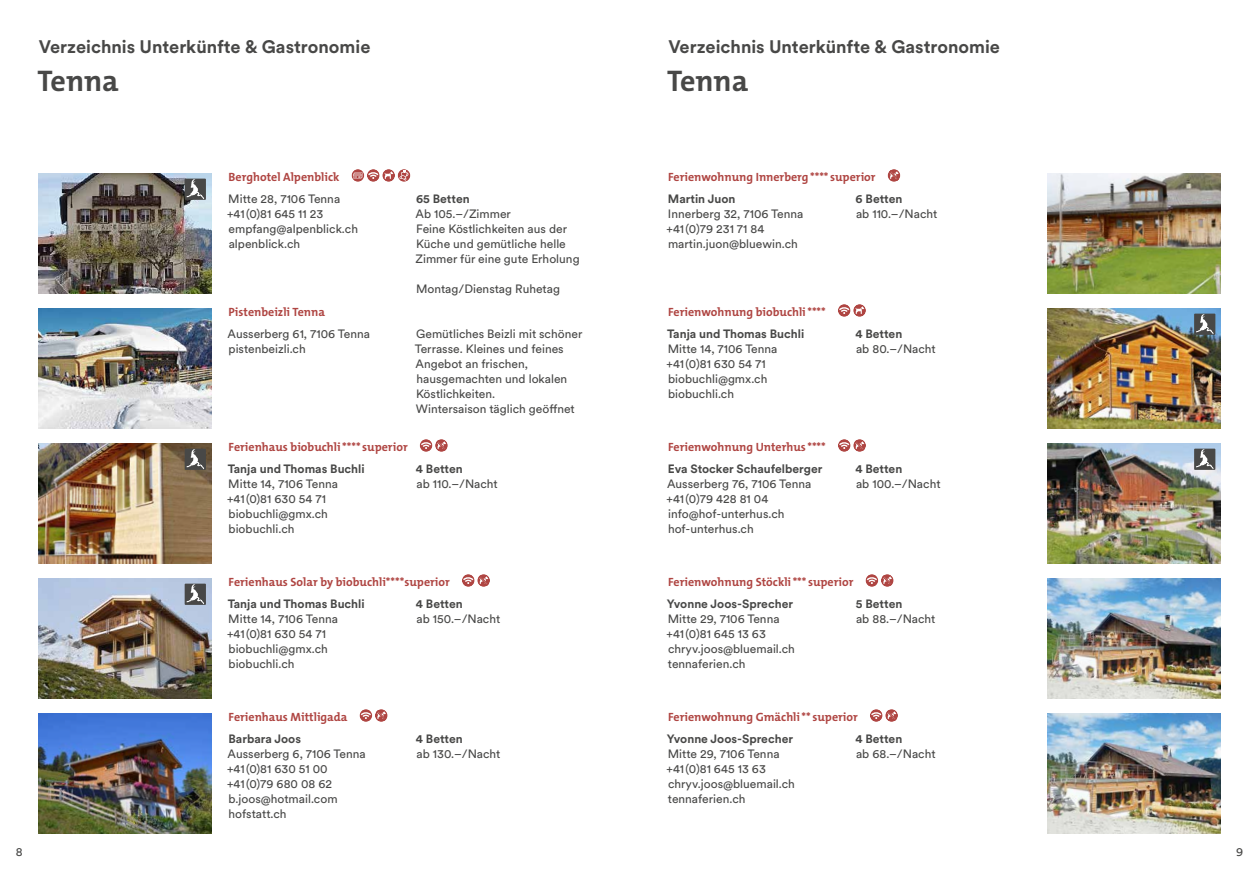
<style>
.page{position:relative;width:1259px;height:893px;background:#fff}
.page>*{position:absolute;margin:0;border:0;box-sizing:border-box;transform-origin:0 0}
.t1{font:700 30px "The Mix B W7";color:#484847}
.t2{font:700 18px "Circular XX";color:#484847}
.t3{font:12px/15px "Circular XX";color:#484847}
.t4{font:700 12px "The Mix B W7";color:#af4542}
.t5{font:700 12px "Circular XX";color:#484847}
</style>
<div class="page">
<img style="left:38px;top:713px;width:173px;height:120px">
<svg style="left:359px;top:709px;width:13px;height:13px"></svg>
<svg style="left:375px;top:709px;width:13px;height:13px"></svg>
<svg style="left:361px;top:710px;width:25px;height:11px"></svg>
<img style="left:38px;top:308px;width:173px;height:120px">
<img style="left:1047px;top:173px;width:173px;height:120px">
<svg style="left:887px;top:169px;width:13px;height:13px"></svg>
<svg style="left:889px;top:170px;width:9px;height:11px"></svg>
<img style="left:1047px;top:443px;width:173px;height:120px">
<svg style="left:838px;top:439px;width:12px;height:13px"></svg>
<svg style="left:839px;top:441px;width:10px;height:8px"></svg>
<svg style="left:853px;top:439px;width:13px;height:13px"></svg>
<svg style="left:855px;top:440px;width:9px;height:11px"></svg>
<svg style="left:1194px;top:449px;width:21px;height:21px"></svg>
<svg style="left:1195px;top:449px;width:19px;height:21px"></svg>
<img style="left:38px;top:173px;width:173px;height:120px">
<svg style="left:351px;top:169px;width:13px;height:13px"></svg>
<svg style="left:353px;top:172px;width:9px;height:7px"></svg>
<svg style="left:367px;top:169px;width:13px;height:13px"></svg>
<svg style="left:368px;top:171px;width:10px;height:8px"></svg>
<svg style="left:382px;top:169px;width:13px;height:13px"></svg>
<svg style="left:384px;top:171px;width:9px;height:8px"></svg>
<svg style="left:398px;top:169px;width:12px;height:13px"></svg>
<svg style="left:399px;top:170px;width:9px;height:11px"></svg>
<div style="left:185px;top:179px;width:21px;height:21px;background:#484847"></div>
<svg style="left:186px;top:179px;width:19px;height:21px"></svg>
<img style="left:38px;top:443px;width:173px;height:120px">
<svg style="left:420px;top:439px;width:12px;height:13px"></svg>
<svg style="left:421px;top:441px;width:10px;height:8px"></svg>
<svg style="left:435px;top:439px;width:13px;height:13px"></svg>
<svg style="left:437px;top:440px;width:9px;height:11px"></svg>
<div style="left:185px;top:449px;width:21px;height:21px;background:#484847"></div>
<svg style="left:186px;top:449px;width:18px;height:21px"></svg>
<img style="left:1047px;top:308px;width:173px;height:120px">
<svg style="left:838px;top:304px;width:12px;height:13px"></svg>
<svg style="left:839px;top:306px;width:10px;height:8px"></svg>
<svg style="left:853px;top:304px;width:13px;height:13px"></svg>
<svg style="left:855px;top:306px;width:9px;height:8px"></svg>
<svg style="left:1194px;top:314px;width:21px;height:21px"></svg>
<svg style="left:1195px;top:314px;width:19px;height:21px"></svg>
<img style="left:1047px;top:578px;width:173px;height:120px">
<svg style="left:865px;top:574px;width:13px;height:13px"></svg>
<svg style="left:881px;top:574px;width:12px;height:13px"></svg>
<svg style="left:866px;top:575px;width:26px;height:11px"></svg>
<img style="left:1047px;top:713px;width:173px;height:120px">
<svg style="left:870px;top:709px;width:12px;height:13px"></svg>
<svg style="left:871px;top:711px;width:10px;height:8px"></svg>
<svg style="left:885px;top:709px;width:13px;height:13px"></svg>
<svg style="left:887px;top:710px;width:9px;height:11px"></svg>
<img style="left:38px;top:578px;width:173px;height:120px">
<svg style="left:462px;top:574px;width:12px;height:13px"></svg>
<svg style="left:463px;top:576px;width:10px;height:8px"></svg>
<svg style="left:477px;top:574px;width:13px;height:13px"></svg>
<svg style="left:479px;top:575px;width:9px;height:11px"></svg>
<div style="left:185px;top:584px;width:21px;height:21px;background:#484847"></div>
<svg style="left:186px;top:584px;width:18px;height:21px"></svg>
<h2 class="t2" style="left:39px;top:35px;width:333px">Verzeichnis Unterkünfte &amp; Gastronomie</h2>
<h1 class="t1" style="left:38px;top:61px;width:83px">Tenna</h1>
<p class="t4" style="left:229px;top:169px;width:112px">Berghotel Alpenblick</p>
<p class="t3" style="left:227px;top:191px;width:132px">Mitte 28, 7106 Tenna +41(0)81 645 11 23 empfang@alpenblick.ch alpenblick.ch</p>
<p class="t5" style="left:416px;top:191px;width:55px">65 Betten</p>
<p class="t3" style="left:415px;top:206px;width:166px">Ab 105.–/Zimmer<br>Feine Köstlichkeiten aus der<br>Küche und gemütliche helle<br>Zimmer für eine gute Erholung</p>
<p class="t3" style="left:416px;top:281px;width:145px">Montag/Dienstag Ruhetag</p>
<p class="t4" style="left:229px;top:304px;width:98px">Pistenbeizli Tenna</p>
<p class="t3" style="left:228px;top:326px;width:144px">Ausserberg 61, 7106 Tenna pistenbeizli.ch</p>
<p class="t3" style="left:415px;top:326px;width:169px">Gemütliches Beizli mit schöner<br>Terrasse. Kleines und feines<br>Angebot an frischen, hausgemachten und lokalen<br>Köstlichkeiten.<br>Wintersaison täglich geöffnet</p>
<p class="t4" style="left:229px;top:439px;width:181px">Ferienhaus biobuchli**** superior</p>
<p class="t5" style="left:228px;top:461px;width:139px">Tanja und Thomas Buchli</p>
<p class="t3" style="left:227px;top:476px;width:112px">Mitte 14, 7106 Tenna +41(0)81 630 54 71 biobuchli@gmx.ch biobuchli.ch</p>
<p class="t5" style="left:416px;top:461px;width:49px">4 Betten</p>
<p class="t3" style="left:416px;top:476px;width:83px">ab 110.–/Nacht</p>
<p class="t4" style="left:229px;top:574px;width:223px">Ferienhaus Solar by biobuchli****superior</p>
<p class="t5" style="left:228px;top:596px;width:139px">Tanja und Thomas Buchli</p>
<p class="t3" style="left:227px;top:611px;width:112px">Mitte 14, 7106 Tenna +41(0)81 630 54 71 biobuchli@gmx.ch biobuchli.ch</p>
<p class="t5" style="left:416px;top:596px;width:49px">4 Betten</p>
<p class="t3" style="left:416px;top:611px;width:85px">ab 150.–/Nacht</p>
<p class="t4" style="left:229px;top:709px;width:120px">Ferienhaus Mittligada</p>
<p class="t5" style="left:228px;top:731px;width:74px">Barbara Joos</p>
<p class="t3" style="left:227px;top:746px;width:140px">Ausserberg 6, 7106 Tenna +41(0)81 630 51 00 +41(0)79 680 08 62 b.joos@hotmail.com hofstatt.ch</p>
<p class="t5" style="left:416px;top:731px;width:49px">4 Betten</p>
<p class="t3" style="left:416px;top:746px;width:85px">ab 130.–/Nacht</p>
<h2 class="t2" style="left:668px;top:35px;width:333px">Verzeichnis Unterkünfte &amp; Gastronomie</h2>
<h1 class="t1" style="left:667px;top:61px;width:83px">Tenna</h1>
<p class="t4" style="left:668px;top:169px;width:209px">Ferienwohnung Innerberg**** superior</p>
<p class="t5" style="left:668px;top:191px;width:69px">Martin Juon</p>
<p class="t3" style="left:666px;top:206px;width:138px">Innerberg 32, 7106 Tenna +41(0)79 231 71 84 martin.juon@bluewin.ch</p>
<p class="t5" style="left:855px;top:191px;width:48px">6 Betten</p>
<p class="t3" style="left:856px;top:206px;width:83px">ab 110.–/Nacht</p>
<p class="t4" style="left:668px;top:304px;width:159px">Ferienwohnung biobuchli****</p>
<p class="t5" style="left:667px;top:326px;width:139px">Tanja und Thomas Buchli</p>
<p class="t3" style="left:666px;top:341px;width:112px">Mitte 14, 7106 Tenna +41(0)81 630 54 71 biobuchli@gmx.ch biobuchli.ch</p>
<p class="t4" style="left:668px;top:439px;width:159px">Ferienwohnung Unterhus ****</p>
<p class="t5" style="left:668px;top:461px;width:156px">Eva Stocker Schaufelberger</p>
<p class="t3" style="left:666px;top:476px;width:146px">Ausserberg 76, 7106 Tenna +41(0)79 428 81 04 info@hof-unterhus.ch hof-unterhus.ch</p>
<p class="t5" style="left:855px;top:326px;width:49px">4 Betten</p>
<p class="t3" style="left:856px;top:341px;width:81px">ab 80.–/Nacht</p>
<p class="t5" style="left:855px;top:461px;width:49px">4 Betten</p>
<p class="t3" style="left:856px;top:476px;width:86px">ab 100.–/Nacht</p>
<p class="t4" style="left:668px;top:574px;width:187px">Ferienwohnung Stöckli*** superior</p>
<p class="t5" style="left:667px;top:596px;width:128px">Yvonne Joos-Sprecher</p>
<p class="t3" style="left:666px;top:611px;width:130px">Mitte 29, 7106 Tenna +41(0)81 645 13 63 chryv.joos@bluemail.ch tennaferien.ch</p>
<p class="t5" style="left:856px;top:596px;width:48px">5 Betten</p>
<p class="t3" style="left:856px;top:611px;width:81px">ab 88.–/Nacht</p>
<p class="t4" style="left:668px;top:709px;width:191px">Ferienwohnung Gmächli** superior</p>
<p class="t5" style="left:667px;top:731px;width:128px">Yvonne Joos-Sprecher</p>
<p class="t3" style="left:666px;top:746px;width:130px">Mitte 29, 7106 Tenna +41(0)81 645 13 63 chryv.joos@bluemail.ch tennaferien.ch</p>
<p class="t5" style="left:855px;top:731px;width:49px">4 Betten</p>
<p class="t3" style="left:856px;top:746px;width:81px">ab 68.–/Nacht</p>
<p class="t3" style="left:16px;top:844px;width:8px">8</p>
<p class="t3" style="left:1236px;top:844px;width:9px">9</p>
</div>
